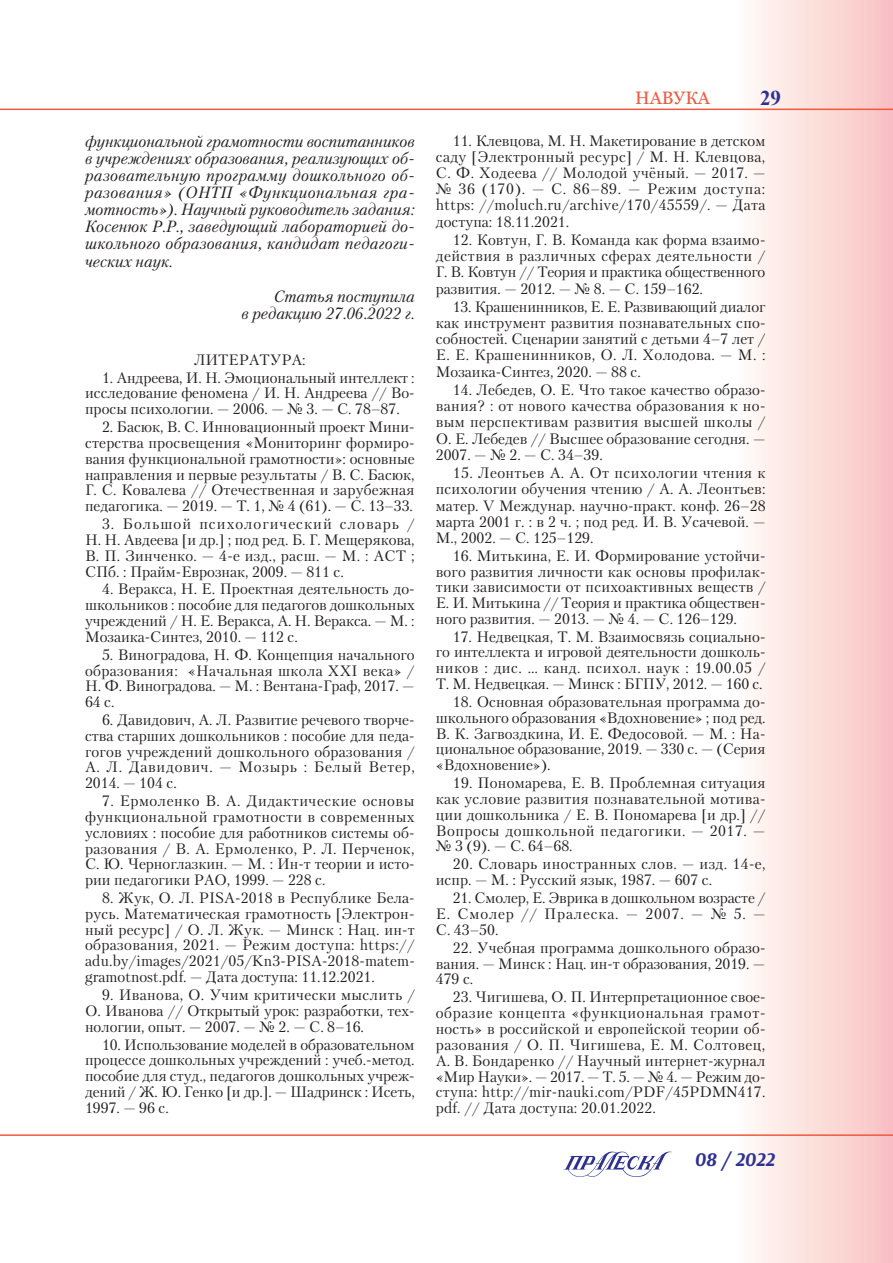
<style>
.page{position:relative;width:893px;height:1263px;background:#fff}
.page>*{position:absolute;margin:0;border:0;box-sizing:border-box;transform-origin:0 0}
.t1{font:700 21px "Times New Roman";color:#2e3092}
.t2{font:italic 700 19.5px "Arsenal";color:#2e3092}
.t3{font:18px "Georgia";color:#f0593e}
.Текст_курсив{font:italic 16.2px/17.2px "Petersburg C";letter-spacing:.015em;color:#231f20;text-align:justify}
.Текст{font:italic 16.2px "Petersburg C";color:#231f20}
.Литература{font:15px/15.8px "Petersburg C";color:#231f20;text-align:justify}
.Литература-2{font:15px/15.8px "Petersburg C";letter-spacing:.025em;color:#231f20}
</style>
<div class="page">
<div style="left:735px;top:0;width:158px;height:1263px;background:linear-gradient(to right,#fffef9,#f9c1c1)"></div>
<hr style="left:0;top:1134px;width:893px;height:2px;background:#f0593e">
<svg style="left:563px;top:1151px;width:109px;height:26px"></svg>
<hr style="left:0;top:109px;width:893px;height:1px;background:#f0593e">
<p class="Текст_курсив" style="left:85px;top:132px;width:331px">функциональной грамотности воспитанников в учреждениях образования, реализующих об&shy;разовательную программу дошкольного об&shy;разования» (ОНТП «Функциональная гра&shy;мотность»). Научный руководитель задания:<br>Косенюк Р.Р., заведующий лабораторией до&shy;школьного образования, кандидат педагоги&shy;ческих наук.</p>
<p class="Текст" style="left:273px;top:286px;width:143px">Статья поступила</p>
<p class="Текст" style="left:241px;top:304px;width:175px">в редакцию 27.06.2022 г.</p>
<p class="Литература" style="left:194px;top:351px;width:24px">Литература</p>
<p class="Литература" style="left:302px;top:351px;width:5px">:</p>
<p class="Литература" style="left:85px;top:369px;width:331px;text-indent:17px">1. Андреева, И. Н. Эмоциональный интеллект : исследование феномена / И. Н. Андреева // Во&shy;просы психологии. — 2006. — № 3. — С. 78–87.</p>
<p class="Литература" style="left:85px;top:419px;width:331px;text-indent:17px">2. Басюк, В. С. Инновационный проект Мини&shy;стерства просвещения «Мониторинг формиро&shy;вания функциональной грамотности»: основные направления и первые результаты / В. С. Басюк, Г. С. Ковалева // Отечественная и зарубежная педагогика. — 2019. — Т. 1, № 4 (61). — С. 13–33.</p>
<p class="Литература" style="left:85px;top:516px;width:331px;text-indent:17px">3. Большой психологический словарь / Н. Н. Авдеева [и др.] ; под ред. Б. Г. Мещерякова, В. П. Зинченко. — 4-е изд., расш. — М. : АСТ ; СПб. : Прайм-Еврознак, 2009. — 811 с.</p>
<p class="Литература" style="left:85px;top:581px;width:331px;text-indent:17px">4. Веракса, Н. Е. Проектная деятельность до&shy;школьников : пособие для педагогов дошкольных учреждений / Н. Е. Веракса, А. Н. Веракса. — М. :<br>Мозаика-Синтез, 2010. — 112 с.</p>
<p class="Литература" style="left:85px;top:646px;width:331px;text-indent:17px">5. Виноградова, Н. Ф. Концепция начального образования: «Начальная школа XXI века» / Н. Ф. Виноградова. — М. : Вентана-Граф, 2017. — 64 с.</p>
<p class="Литература" style="left:85px;top:712px;width:331px;text-indent:17px">6. Давидович, А. Л. Развитие речевого творче&shy;ства старших дошкольников : пособие для педа&shy;гогов учреждений дошкольного образования / А. Л. Давидович. — Мозырь : Белый Ветер, 2014. — 104 с.</p>
<p class="Литература" style="left:85px;top:793px;width:331px;text-indent:17px">7. Ермоленко В. А. Дидактические основы функциональной грамотности в современных условиях : пособие для работников системы об&shy;разования / В. А. Ермоленко, Р. Л. Перченок, С. Ю. Черноглазкин. — М. : Ин-т теории и исто&shy;рии педагогики РАО, 1999. — 228 с.</p>
<p class="Литература" style="left:85px;top:890px;width:331px;text-indent:17px">8. Жук, О. Л. PISA-2018 в Республике Бела&shy;русь. Математическая грамотность [Электрон&shy;ный ресурс] / О. Л. Жук. — Минск : Нац. ин-т образования, 2021. — Режим доступа: https:// adu.by/images/2021/05/Kn3-PISA-2018-matem&shy;gramotnost.pdf. — Дата доступа: 11.12.2021.</p>
<p class="Литература" style="left:85px;top:987px;width:331px;text-indent:17px">9. Иванова, О. Учим критически мыслить / О. Иванова // Открытый урок: разработки, тех&shy;нологии, опыт. — 2007. — № 2. — С. 8–16.</p>
<p class="Литература" style="left:85px;top:1036px;width:331px;text-indent:17px">10. Использование моделей в образовательном процессе дошкольных учреждений : учеб.-метод. пособие для студ., педагогов дошкольных учреж&shy;дений / Ж. Ю. Генко [и др.]. — Шадринск : Исеть, 1997. — 96 с.</p>
<p class="t3" style="left:635px;top:88px;width:76px">навука</p>
<h1 class="t1" style="left:760px;top:83px;width:22px">29</h1>
<p class="Литература" style="left:436px;top:132px;width:331px;line-height:16.2px;text-indent:17px">11. Клевцова, М. Н. Макетирование в детском саду [Электронный ресурс] / М. Н. Клевцова, С. Ф. Ходеева // Молодой учёный. — 2017. — № 36 (170). — С. 86–89. — Режим доступа: https: //moluch.ru/archive/170/45559/. — Дата доступа: 18.11.2021.</p>
<p class="Литература" style="left:436px;top:231px;width:331px;line-height:16.2px;text-indent:17px">12. Ковтун, Г. В. Команда как форма взаимо&shy;действия в различных сферах деятельности / Г. В. Ковтун // Теория и практика общественного развития. — 2012. — № 8. — С. 159–162.</p>
<p class="Литература" style="left:436px;top:298px;width:331px;line-height:16.2px;text-indent:17px">13. Крашенинников, Е. Е. Развивающий диалог как инструмент развития познавательных спо&shy;собностей. Сценарии занятий с детьми 4–7 лет / Е. Е. Крашенинников, О. Л. Холодова. — М. :<br>Мозаика-Синтез, 2020. — 88 с.</p>
<p class="Литература" style="left:436px;top:381px;width:331px;line-height:16.2px;text-indent:17px">14. Лебедев, О. Е. Что такое качество образо&shy;вания? : от нового качества образования к но&shy;вым перспективам развития высшей школы / О. Е. Лебедев // Высшее образование сегодня. — 2007. — № 2. — С. 34–39.</p>
<p class="Литература" style="left:436px;top:465px;width:331px;line-height:16.2px;text-indent:17px">15. Леонтьев А. А. От психологии чтения к психологии обучения чтению / А. А. Леонтьев: матер. V Междунар. научно-практ. конф. 26–28 марта 2001 г. : в 2 ч. ; под ред. И. В. Усачевой. — М., 2002. — С. 125–129.</p>
<p class="Литература" style="left:436px;top:547px;width:331px;text-indent:17px">16. Митькина, Е. И. Формирование устойчи&shy;вого развития личности как основы профилак&shy;тики зависимости от психоактивных веществ / Е. И. Митькина // Теория и практика обществен&shy;ного развития. — 2013. — № 4. — С. 126–129.</p>
<p class="Литература" style="left:436px;top:628px;width:331px;text-indent:17px">17. Недвецкая, Т. М. Взаимосвязь социально&shy;го интеллекта и игровой деятельности дошколь&shy;ников : дис. … канд. психол. наук : 19.00.05 / Т. М. Недвецкая. — Минск : БГПУ, 2012. — 160 с.</p>
<p class="Литература" style="left:436px;top:693px;width:331px;text-indent:17px">18. Основная образовательная программа до&shy;школьного образования «Вдохновение» ; под ред.<br>В. К. Загвоздкина, И. Е. Федосовой. — М. : На&shy;циональное образование, 2019. — 330 с. — (Серия «Вдохновение»).</p>
<p class="Литература" style="left:436px;top:775px;width:331px;text-indent:17px">19. Пономарева, Е. В. Проблемная ситуация как условие развития познавательной мотива&shy;ции дошкольника / Е. В. Пономарева [и др.] // Вопросы дошкольной педагогики. — 2017. — № 3 (9). — С. 64–68.</p>
<p class="Литература-2" style="left:436px;top:856px;width:331px;text-indent:17px">20. Словарь иностранных слов. — изд. 14-е, испр. — М. : Русский язык, 1987. — 607 с.</p>
<p class="Литература" style="left:436px;top:890px;width:331px;text-indent:17px">21. Смолер, Е. Эврика в дошкольном возрасте / Е. Смолер // Пралеска. — 2007. — № 5. — С. 43–50.</p>
<p class="Литература" style="left:436px;top:939px;width:331px;text-indent:17px">22. Учебная программа дошкольного образо&shy;вания. — Минск : Нац. ин-т образования, 2019. — 479 с.</p>
<p class="Литература" style="left:436px;top:989px;width:331px;text-indent:17px">23. Чигишева, О. П. Интерпретационное свое&shy;образие концепта «функциональная грамот&shy;ность» в российской и европейской теории об&shy;разования / О. П. Чигишева, Е. М. Солтовец, А. В. Бондаренко // Научный интернет-журнал «Мир Науки». — 2017. — Т. 5. — № 4. — Режим до&shy;ступа: http://mir-nauki.com/PDF/45PDMN417. pdf. // Дата доступа: 20.01.2022.</p>
<h2 class="t2" style="left:694px;top:1148px;width:82px">08 / 2022</h2>
</div>
